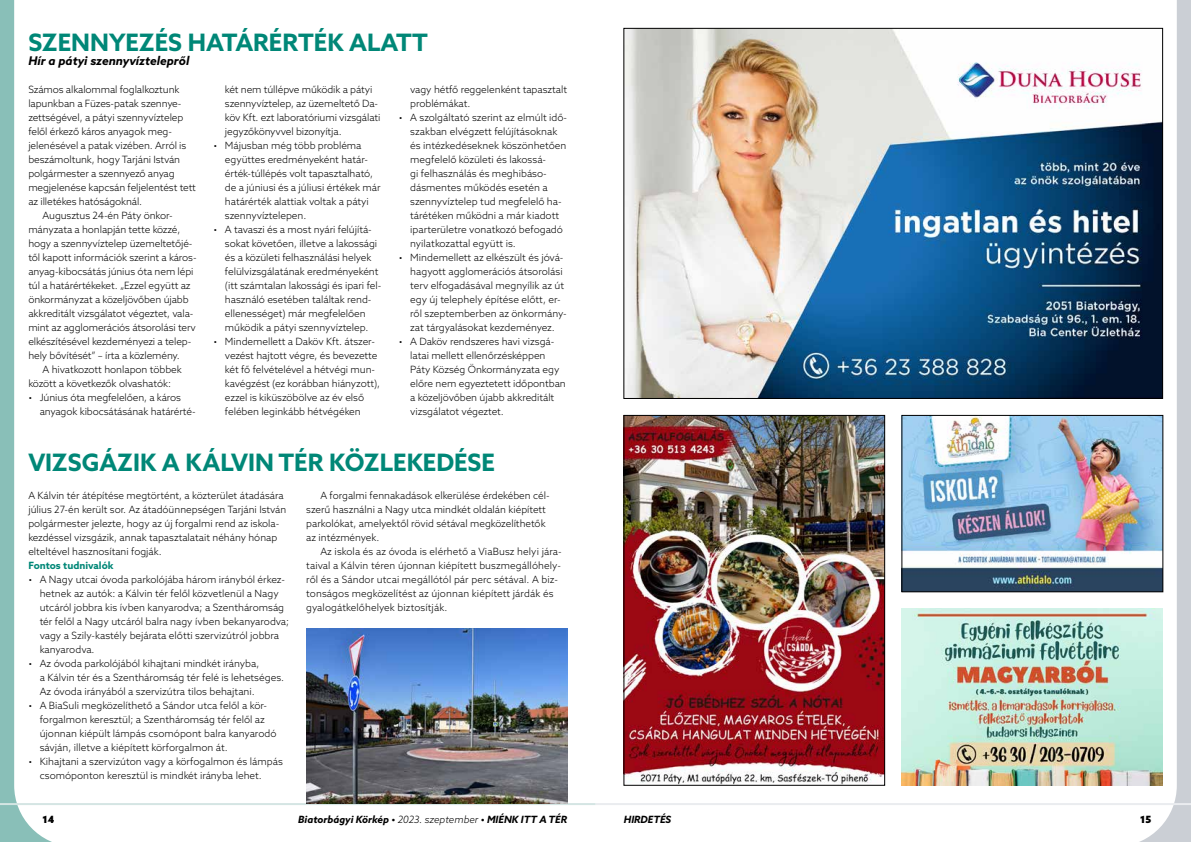
<style>
.page{position:relative;width:1191px;height:842px;background:#fff}
.page>*{position:absolute;margin:0;border:0;box-sizing:border-box;transform-origin:0 0}
.t1{font:700 24px "Azo Sans";color:#008777}
.t2{font:italic 700 12px "Azo Sans";color:#000}
.t3{font:300 10px/14px "Azo Sans";letter-spacing:-.005em;color:#000}
.t4{font:italic 700 10px "Azo Sans";color:#000}
.t5{font:700 10px "Azo Sans";color:#008777}
.t6{font:900 10px "Azo Sans";color:#000}
.s1{font-weight:300}
</style>
<div class="page">
<svg style="left:0;top:0;width:52px;height:842px"></svg>
<svg style="left:1115px;top:0;width:76px;height:842px"></svg>
<hr style="left:595px;top:803px;width:596px;height:2px;background:#eaecef">
<hr style="left:0;top:803px;width:595px;height:2px;background:#d4e5e3">
<img style="left:625px;top:30px;width:535px;height:367px">
<img style="left:625px;top:417px;width:258px;height:366px">
<div style="left:623px;top:415px;width:262px;height:370px;border:1px solid #000"></div>
<img style="left:903px;top:417px;width:258px;height:173px">
<div style="left:901px;top:415px;width:262px;height:177px;border:1px solid #000"></div>
<img style="left:902px;top:608px;width:260px;height:177px">
<img style="left:306px;top:629px;width:261px;height:174px">
<h1 class="t1" style="left:28px;top:26px;width:401px">SZENNYEZÉS HATÁRÉRTÉK ALATT</h1>
<p class="t2" style="left:28px;top:53px;width:162px">Hír a pátyi szennyvíztelepről</p>
<p class="t3" style="left:28px;top:82px;width:153px">Számos alkalommal foglalkoztunk</p>
<p class="t3" style="left:28px;top:96px;width:155px">lapunkban a Füzes-patak szennye-</p>
<p class="t3" style="left:28px;top:110px;width:156px">zettségével, a pátyi szennyvíztelep</p>
<p class="t3" style="left:28px;top:124px;width:145px">felől érkező káros anyagok meg-</p>
<p class="t3" style="left:28px;top:138px;width:159px">jelenésével a patak vizében. Arról is</p>
<p class="t3" style="left:28px;top:152px;width:153px">beszámoltunk, hogy Tarjáni István</p>
<p class="t3" style="left:28px;top:166px;width:148px">polgármester a szennyező anyag</p>
<p class="t3" style="left:28px;top:180px;width:169px">megjelenése kapcsán feljelentést tett</p>
<p class="t3" style="left:28px;top:194px;width:115px">az illetékes hatóságoknál.</p>
<p class="t3" style="left:43px;top:208px;width:132px">Augusztus 24-én Páty önkor-</p>
<p class="t3" style="left:28px;top:222px;width:154px">mányzata a honlapján tette közzé,</p>
<p class="t3" style="left:28px;top:236px;width:166px">hogy a szennyvíztelep üzemeltetőjé-</p>
<p class="t3" style="left:28px;top:250px;width:170px">től kapott információk szerint a káros-</p>
<p class="t3" style="left:28px;top:264px;width:167px">anyag-kibocsátás június óta nem lépi</p>
<p class="t3" style="left:28px;top:278px;width:164px">túl a határértékeket. „Ezzel együtt az</p>
<p class="t3" style="left:28px;top:292px;width:162px">önkormányzat a közeljövőben újabb</p>
<p class="t3" style="left:28px;top:306px;width:167px">akkreditált vizsgálatot végeztet, vala-</p>
<p class="t3" style="left:28px;top:320px;width:169px">mint az agglomerációs átsorolási terv</p>
<p class="t3" style="left:28px;top:334px;width:164px">elkészítésével kezdeményezi a telep-</p>
<p class="t3" style="left:28px;top:348px;width:153px">hely bővítését” – írta a közlemény.</p>
<p class="t3" style="left:43px;top:362px;width:141px">A hivatkozott honlapon többek</p>
<p class="t3" style="left:28px;top:376px;width:144px">között a következők olvashatók:</p>
<p class="t3" style="left:40px;top:390px;width:157px;text-indent:-11px">• Június óta megfelelően, a káros anyagok kibocsátásának határérté-</p>
<p class="t3" style="left:410px;top:82px;width:158px">vagy hétfő reggelenként tapasztalt problémákat.</p>
<p class="t3" style="left:410px;top:110px;width:158px;text-indent:-11px">• A szolgáltató szerint az elmúlt idő&shy;szakban elvégzett felújításoknak és intézkedéseknek köszönhetően megfelelő közületi és lakossá-<br>gi felhasználás és meghibáso&shy;dásmentes működés esetén a szennyvíztelep tud megfelelő ha&shy;tárétéken működni a már kiadott iparterületre vonatkozó befogadó nyilatkozattal együtt is.</p>
<p class="t3" style="left:410px;top:250px;width:158px;text-indent:-11px">• Mindemellett az elkészült és jóvá&shy;hagyott agglomerációs átsorolási terv elfogadásával megnyílik az út egy új telephely építése előtt, er&shy;ről szeptemberben az önkormány&shy;zat tárgyalásokat kezdeményez.</p>
<p class="t3" style="left:410px;top:334px;width:157px;text-indent:-11px">• A Daköv rendszeres havi vizsgá&shy;latai mellett ellenőrzésképpen<br>Páty Község Önkormányzata egy előre nem egyeztetett időpontban a közeljövőben újabb akkreditált vizsgálatot végeztet.</p>
<h1 class="t1" style="left:28px;top:446px;width:468px">VIZSGÁZIK A KÁLVIN TÉR KÖZLEKEDÉSE</h1>
<p class="t3" style="left:28px;top:488px;width:259px">A Kálvin tér átépítése megtörtént, a közterület átadására július 27-én került sor. Az átadóünnepségen Tarjáni István polgármester jelezte, hogy az új forgalmi rend az iskola&shy;kezdéssel vizsgázik, annak tapasztalatait néhány hónap elteltével hasznosítani fogják.</p>
<p class="t5" style="left:28px;top:559px;width:87px">Fontos tudnivalók</p>
<p class="t3" style="left:40px;top:572px;width:251px;text-indent:-11px">• A Nagy utcai óvoda parkolójába három irányból érkez&shy;hetnek az autók: a Kálvin tér felől közvetlenül a Nagy utcáról jobbra kis ívben kanyarodva; a Szentháromság tér felől a Nagy utcáról balra nagy ívben bekanyarodva; vagy a Szily-kastély bejárata előtti szervizútról jobbra kanyarodva.</p>
<p class="t3" style="left:40px;top:656px;width:246px;text-indent:-11px">• Az óvoda parkolójából kihajtani mindkét irányba,<br>a Kálvin tér és a Szentháromság tér felé is lehetséges.<br>Az óvoda irányából a szervizútra tilos behajtani.</p>
<p class="t3" style="left:40px;top:698px;width:238px;text-indent:-11px">• A BiaSuli megközelíthető a Sándor utca felől a kör&shy;forgalmon keresztül; a Szentháromság tér felől az újonnan kiépült lámpás csomópont balra kanyarodó sávján, illetve a kiépített körforgalmon át.</p>
<p class="t3" style="left:40px;top:754px;width:245px;text-indent:-11px">• Kihajtani a szervizúton vagy a körfogalmon és lámpás csomóponton keresztül is mindkét irányba lehet.</p>
<p class="t3" style="left:225px;top:82px;width:157px">két nem túllépve működik a pátyi szennyvíztelep, az üzemeltető Da&shy;köv Kft. ezt laboratóriumi vizsgálati jegyzőkönyvvel bizonyítja.</p>
<p class="t3" style="left:225px;top:138px;width:157px;text-indent:-11px">• Májusban még több probléma együttes eredményeként határ&shy;érték-túllépés volt tapasztalható, de a júniusi és a júliusi értékek már határérték alattiak voltak a pátyi szennyvíztelepen.</p>
<p class="t3" style="left:225px;top:222px;width:158px;text-indent:-11px">• A tavaszi és a most nyári felújítá&shy;sokat követően, illetve a lakossági és a közületi felhasználási helyek felülvizsgálatának eredményeként (itt számtalan lakossági és ipari fel&shy;használó esetében találtak rend&shy;ellenességet) már megfelelően működik a pátyi szennyvíztelep.</p>
<p class="t3" style="left:225px;top:334px;width:157px;text-indent:-11px">• Mindemellett a Daköv Kft. átszer&shy;vezést hajtott végre, és bevezette két fő felvételével a hétvégi mun&shy;kavégzést (ez korábban hiányzott), ezzel is kiküszöbölve az év első felében leginkább hétvégéken</p>
<p class="t3" style="left:306px;top:488px;width:245px;text-indent:14px">A forgalmi fennakadások elkerülése érdekében cél&shy;szerű használni a Nagy utca mindkét oldalán kiépített parkolókat, amelyektől rövid sétával megközelíthetők az intézmények.</p>
<p class="t3" style="left:306px;top:544px;width:257px;text-indent:14px">Az iskola és az óvoda is elérhető a ViaBusz helyi jára&shy;taival a Kálvin téren újonnan kiépített buszmegállóhely&shy;ről és a Sándor utcai megállótól pár perc sétával. A biz&shy;tonságos megközelítést az újonnan kiépített járdák és gyalogátkelőhelyek biztosítják.</p>
<p class="t6" style="left:43px;top:813px;width:14px">14</p>
<p class="t4" style="left:298px;top:813px;width:270px">Biatorbágyi Körkép • <span class="s1">2023. szeptember</span> • MIÉNK ITT A TÉR</p>
<p class="t4" style="left:624px;top:813px;width:49px">HIRDETÉS</p>
<p class="t6" style="left:1140px;top:813px;width:13px">15</p>
</div>
